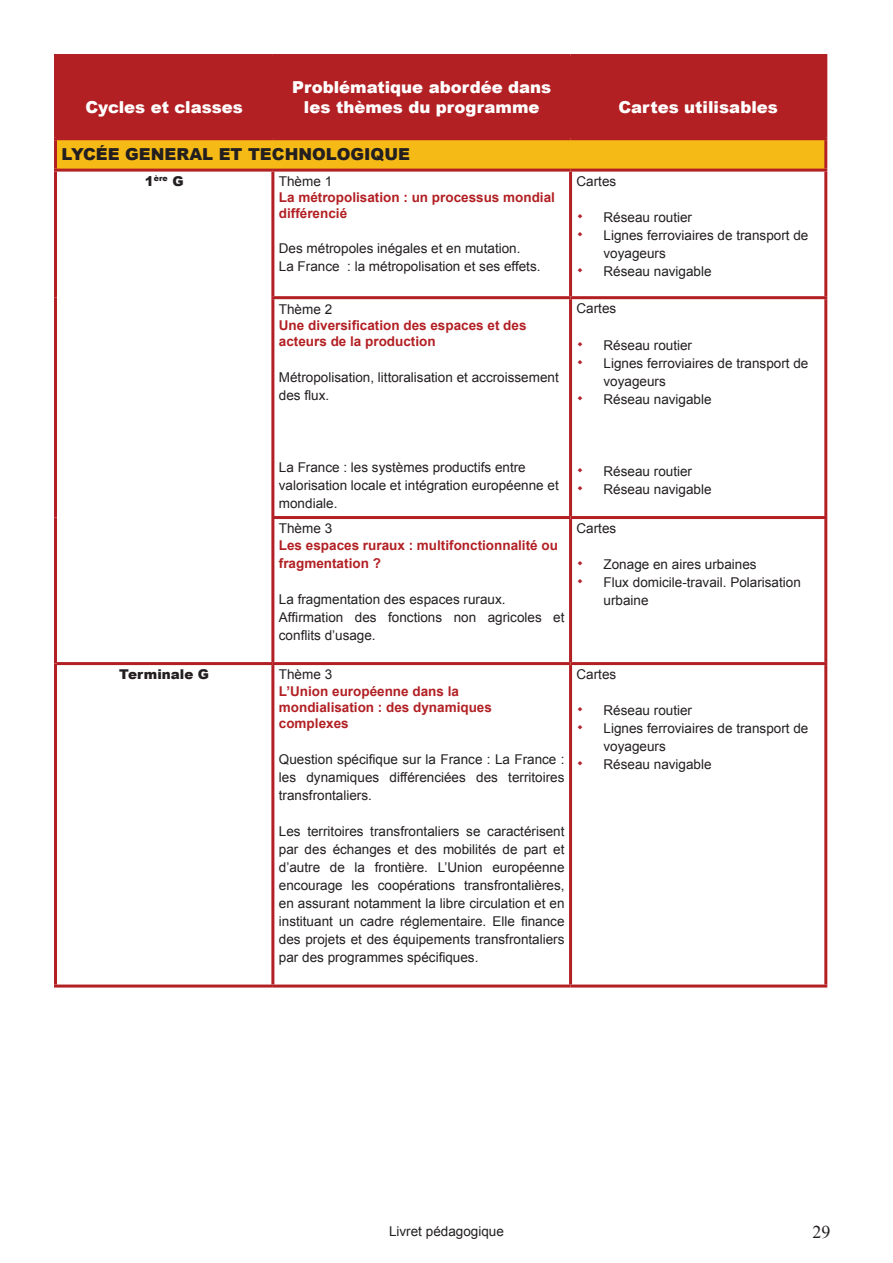
<style>
.page{position:relative;width:893px;height:1263px;background:#fff}
.page>*{position:absolute;margin:0;border:0;box-sizing:border-box;transform-origin:0 0}
.t1{font:18px "Times New Roman";color:#231f20}
.t2{font:900 16.5px/19.8px "Arial";color:#fff;text-align:center}
.t3{font:900 16.5px "Arial";color:#231f20}
.t4{font:13.5px/18px "Arial";color:#231f20}
.t5{font:700 13.5px/16.2px "Arial";color:#b22024}
.t6{font:900 13.5px "Arial";color:#231f20}
.t7{font:900 7.8px "Arial";color:#231f20}
.s1{font-size:13.5px}
</style>
<div class="page">
<div style="left:57px;top:57px;width:767px;height:80px;background:#b22024"></div>
<div style="left:56px;top:139px;width:770px;height:31px;background:#f6ba17"></div>
<hr style="left:54px;top:137px;width:219px;height:3px;background:#b22024">
<hr style="left:54px;top:140px;width:3px;height:29px;background:#b22024">
<hr style="left:273px;top:137px;width:298px;height:3px;background:#b22024">
<hr style="left:571px;top:137px;width:256px;height:3px;background:#b22024">
<hr style="left:824px;top:140px;width:3px;height:29px;background:#b22024">
<hr style="left:54px;top:169px;width:219px;height:3px;background:#b22024">
<hr style="left:273px;top:169px;width:298px;height:3px;background:#b22024">
<hr style="left:571px;top:169px;width:256px;height:3px;background:#b22024">
<hr style="left:54px;top:172px;width:3px;height:126px;background:#b22024">
<hr style="left:54px;top:298px;width:3px;height:219px;background:#b22024">
<hr style="left:54px;top:517px;width:3px;height:146px;background:#b22024">
<hr style="left:54px;top:663px;width:3px;height:321px;background:#b22024">
<hr style="left:271px;top:172px;width:3px;height:124px;background:#b22024">
<hr style="left:569px;top:172px;width:3px;height:124px;background:#b22024">
<hr style="left:824px;top:172px;width:3px;height:124px;background:#b22024">
<hr style="left:271px;top:296px;width:300px;height:3px;background:#b22024">
<hr style="left:271px;top:299px;width:3px;height:217px;background:#b22024">
<hr style="left:571px;top:296px;width:256px;height:3px;background:#b22024">
<hr style="left:569px;top:299px;width:3px;height:217px;background:#b22024">
<hr style="left:824px;top:299px;width:3px;height:217px;background:#b22024">
<hr style="left:271px;top:665px;width:3px;height:319px;background:#b22024">
<hr style="left:569px;top:665px;width:3px;height:319px;background:#b22024">
<hr style="left:824px;top:665px;width:3px;height:319px;background:#b22024">
<hr style="left:271px;top:516px;width:300px;height:3px;background:#b22024">
<hr style="left:271px;top:519px;width:3px;height:143px;background:#b22024">
<hr style="left:571px;top:516px;width:256px;height:3px;background:#b22024">
<hr style="left:569px;top:519px;width:3px;height:143px;background:#b22024">
<hr style="left:824px;top:519px;width:3px;height:143px;background:#b22024">
<hr style="left:54px;top:54px;width:219px;height:3px;background:#b22024">
<hr style="left:54px;top:57px;width:3px;height:80px;background:#b22024">
<hr style="left:273px;top:54px;width:298px;height:3px;background:#b22024">
<hr style="left:271px;top:57px;width:3px;height:80px;background:#b22024">
<hr style="left:571px;top:54px;width:256px;height:3px;background:#b22024">
<hr style="left:569px;top:57px;width:3px;height:80px;background:#b22024">
<hr style="left:824px;top:57px;width:3px;height:80px;background:#b22024">
<hr style="left:57px;top:662px;width:216px;height:3px;background:#b22024">
<hr style="left:273px;top:662px;width:298px;height:3px;background:#b22024">
<hr style="left:571px;top:662px;width:256px;height:3px;background:#b22024">
<hr style="left:54px;top:984px;width:219px;height:3px;background:#b22024">
<hr style="left:273px;top:984px;width:298px;height:3px;background:#b22024">
<hr style="left:571px;top:984px;width:256px;height:3px;background:#b22024">
<p class="t2" style="left:85px;top:97px;width:159px">Cycles et classes</p>
<p class="t2" style="left:292px;top:77px;width:261px">Problématique abordée dans les thèmes du programme</p>
<p class="t3" style="left:61px;top:142px;width:350px">LYCÉE GENERAL ET TECHNOLOGIQUE</p>
<p class="t7" style="left:145px;top:173px;width:40px"><span class="s1">1</span>ère <span class="s1">G</span></p>
<p class="t4" style="left:279px;top:172px;width:55px">Thème 1</p>
<p class="t5" style="left:279px;top:190px;width:278px">La métropolisation : un processus mondial différencié</p>
<p class="t4" style="left:279px;top:239px;width:263px">Des métropoles inégales et en mutation.<br>La France : la métropolisation et ses effets.</p>
<p class="t4" style="left:279px;top:300px;width:55px">Thème 2</p>
<p class="t5" style="left:279px;top:317px;width:249px">Une diversification des espaces et des acteurs de la production</p>
<p class="t4" style="left:279px;top:368px;width:281px">Métropolisation, littoralisation et accroissement des flux.</p>
<p class="t2" style="left:618px;top:97px;width:161px">Cartes utilisables</p>
<p class="t4" style="left:577px;top:172px;width:41px">Cartes</p>
<p class="t4" style="left:604px;top:208px;width:206px">Réseau routier<br>Lignes ferroviaires de transport de voyageurs<br>Réseau navigable</p>
<p class="t4" style="left:577px;top:300px;width:41px">Cartes</p>
<p class="t4" style="left:604px;top:336px;width:206px">Réseau routier<br>Lignes ferroviaires de transport de voyageurs<br>Réseau navigable</p>
<p class="t4" style="left:279px;top:458px;width:281px">La France : les systèmes productifs entre valorisation locale et intégration européenne et mondiale.</p>
<p class="t4" style="left:279px;top:520px;width:55px">Thème 3</p>
<p class="t5" style="left:279px;top:536px;width:281px;line-height:18px">Les espaces ruraux : multifonctionnalité ou fragmentation ?</p>
<p class="t4" style="left:279px;top:590px;width:287px">La fragmentation des espaces ruraux.<br>Affirmation des fonctions non agricoles et conflits d’usage.</p>
<p class="t6" style="left:119px;top:665px;width:91px">Terminale G</p>
<p class="t4" style="left:279px;top:666px;width:55px">Thème 3</p>
<p class="t5" style="left:279px;top:683px;width:215px">L’Union européenne dans la mondialisation : des dynamiques complexes</p>
<p class="t4" style="left:279px;top:750px;width:287px;text-align:justify">Question spécifique sur la France : La France : les dynamiques différenciées des territoires transfrontaliers.</p>
<p class="t4" style="left:279px;top:822px;width:287px;text-align:justify">Les territoires transfrontaliers se caractérisent par des échanges et des mobilités de part et d’autre de la frontière. L’Union européenne encourage les coopérations transfrontalières, en assurant notamment la libre circulation et en instituant un cadre réglementaire. Elle finance des projets et des équipements transfrontaliers par des programmes spécifiques.</p>
<p class="t4" style="left:604px;top:462px;width:110px">Réseau routier<br>Réseau navigable</p>
<p class="t4" style="left:577px;top:520px;width:41px">Cartes</p>
<p class="t4" style="left:604px;top:556px;width:199px">Zonage en aires urbaines<br>Flux domicile-travail. Polarisation urbaine</p>
<p class="t4" style="left:577px;top:666px;width:41px">Cartes</p>
<p class="t4" style="left:604px;top:702px;width:206px">Réseau routier<br>Lignes ferroviaires de transport de voyageurs<br>Réseau navigable</p>
<p class="t4" style="left:389px;top:1222px;width:116px">Livret pédagogique</p>
<h1 class="t1" style="left:812px;top:1220px;width:19px">29</h1>
</div>
